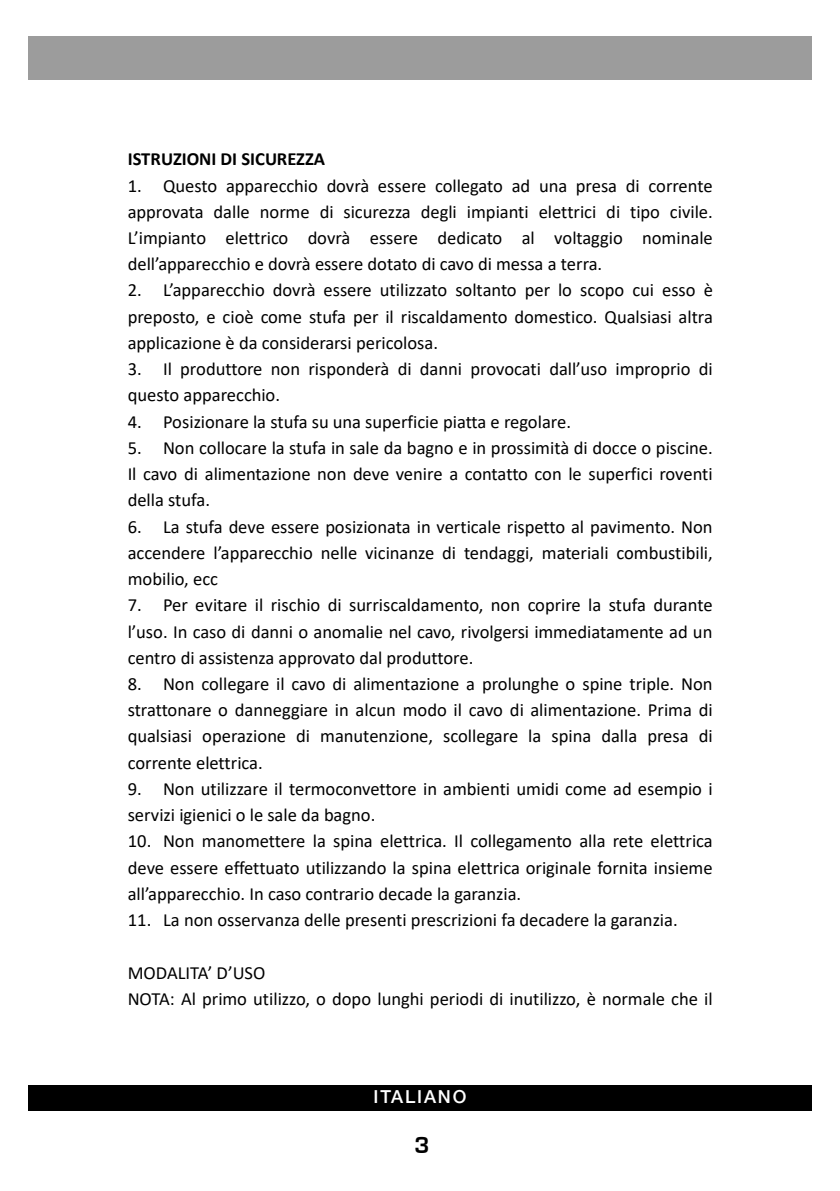
<style>
.page{position:relative;width:840px;height:1191px;background:#fff}
.page>*{position:absolute;margin:0;border:0;box-sizing:border-box;transform-origin:0 0}
.t1{font:700 24px "Eurostile";color:#000}
.t2{font:18.6px/26.2px "Calibri";letter-spacing:-.005em;color:#000;text-align:justify}
.t3{font:700 18.6px "Calibri";color:#000}
.t4{font:500 18px "Helvetica Neue LT Pro";letter-spacing:.1em;color:#fff}
</style>
<div class="page">
<div style="left:28px;top:1085px;width:783px;height:25px;background:#000"></div>
<div style="left:28px;top:36px;width:783px;height:43px;background:#9c9c9c"></div>
<p class="t3" style="left:128px;top:146px;width:199px">ISTRUZIONI DI SICUREZZA</p>
<p class="t2" style="left:128px;top:172px;width:586px">1. Questo apparecchio dovrà essere collegato ad una presa di corrente approvata dalle norme di sicurezza degli impianti elettrici di tipo civile.<br>L’impianto elettrico dovrà essere dedicato al voltaggio nominale dell’apparecchio e dovrà essere dotato di cavo di messa a terra.</p>
<p class="t2" style="left:128px;top:277px;width:586px">2. L’apparecchio dovrà essere utilizzato soltanto per lo scopo cui esso è preposto, e cioè come stufa per il riscaldamento domestico. Qualsiasi altra applicazione è da considerarsi pericolosa.</p>
<p class="t2" style="left:128px;top:355px;width:586px">3. Il produttore non risponderà di danni provocati dall’uso improprio di questo apparecchio.</p>
<p class="t2" style="left:128px;top:408px;width:444px">4. Posizionare la stufa su una superficie piatta e regolare.</p>
<p class="t2" style="left:128px;top:434px;width:586px">5. Non collocare la stufa in sale da bagno e in prossimità di docce o piscine.<br>Il cavo di alimentazione non deve venire a contatto con le superfici roventi della stufa.</p>
<p class="t2" style="left:128px;top:513px;width:586px">6. La stufa deve essere posizionata in verticale rispetto al pavimento. Non accendere l’apparecchio nelle vicinanze di tendaggi, materiali combustibili, mobilio, ecc</p>
<p class="t2" style="left:128px;top:591px;width:586px">7. Per evitare il rischio di surriscaldamento, non coprire la stufa durante l’uso. In caso di danni o anomalie nel cavo, rivolgersi immediatamente ad un centro di assistenza approvato dal produttore.</p>
<p class="t2" style="left:128px;top:670px;width:586px">8. Non collegare il cavo di alimentazione a prolunghe o spine triple. Non strattonare o danneggiare in alcun modo il cavo di alimentazione. Prima di qualsiasi operazione di manutenzione, scollegare la spina dalla presa di corrente elettrica.</p>
<p class="t2" style="left:128px;top:775px;width:586px">9. Non utilizzare il termoconvettore in ambienti umidi come ad esempio i servizi igienici o le sale da bagno.</p>
<p class="t2" style="left:128px;top:827px;width:586px">10. Non manomettere la spina elettrica. Il collegamento alla rete elettrica deve essere effettuato utilizzando la spina elettrica originale fornita insieme all’apparecchio. In caso contrario decade la garanzia.</p>
<p class="t2" style="left:128px;top:906px;width:551px">11. La non osservanza delle presenti prescrizioni fa decadere la garanzia.</p>
<p class="t2" style="left:128px;top:958px;width:586px">MODALITA’ D’USO<br>NOTA: Al primo utilizzo, o dopo lunghi periodi di inutilizzo, è normale che il</p>
<p class="t4" style="left:373px;top:1085px;width:94px">ITALIANO</p>
<p class="t1" style="left:414px;top:1132px;width:17px">3</p>
</div>
